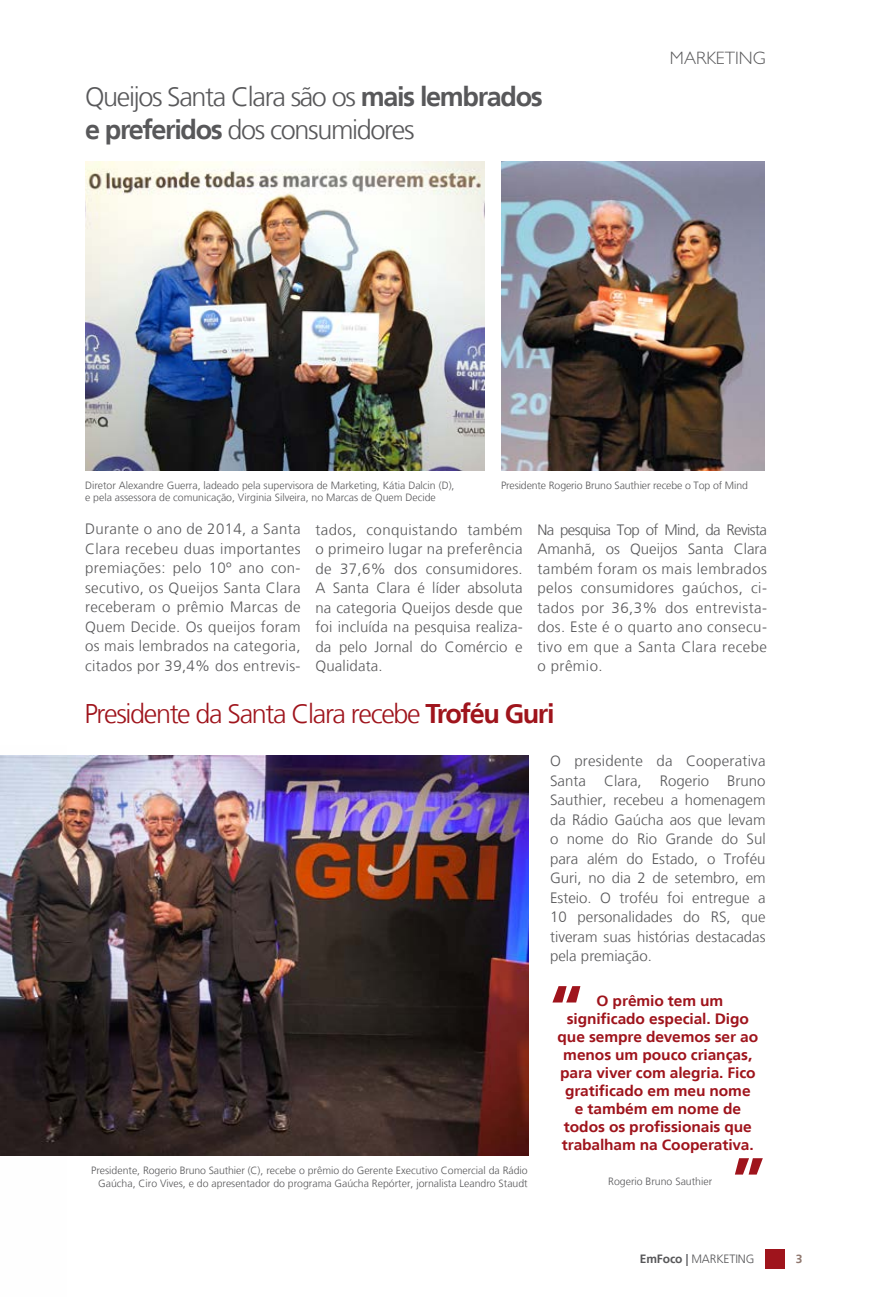
<style>
.page{position:relative;width:872px;height:1297px;background:#fff}
.page>*{position:absolute;margin:0;border:0;box-sizing:border-box;transform-origin:0 0}
.t1{font:700 65.55px "Frutiger LT";color:#9f141c}
.t2{font:300 27px/32.4px "Frutiger LT";letter-spacing:-.05em;color:#58585a}
.t3{font:300 27px "Frutiger LT";letter-spacing:-.05em;color:#9f141c}
.t4{font:300 18px "Gill Sans Std";color:#58585a}
.t5{font:300 15px/19.5px "Frutiger LT";letter-spacing:.02em;color:#58585a;text-align:justify}
.t6{font:700 15px/18px "Frutiger LT";letter-spacing:-.005em;color:#9f141c;text-align:center}
.t7{font:300 12px "Frutiger LT";letter-spacing:-.01em;color:#58585a}
.t8{font:700 12px "Frutiger LT";color:#8f776e}
.t9{font:300 10.5px/12.6px "Frutiger LT";color:#58585a}
.s1{font-weight:700}
</style>
<div class="page">
<div style="left:765px;top:1249px;width:20px;height:20px;background:#9f141c"></div>
<img style="left:85px;top:162px;width:399px;height:308px">
<img style="left:0;top:755px;width:528px;height:400px">
<img style="left:501px;top:162px;width:263px;height:308px">
<h2 class="t2" style="left:85px;top:81px;width:459px">Queijos Santa Clara são os <span class="s1">mais lembrados e preferidos</span> dos consumidores</h2>
<p class="t4" style="left:670px;top:48px;width:97px">MARKETING</p>
<p class="t9" style="left:85px;top:479px;width:371px">Diretor Alexandre Guerra, ladeado pela supervisora de Marketing, Kátia Dalcin (D), e pela assessora de comunicação, Virginia Silveira, no Marcas de Quem Decide</p>
<p class="t9" style="left:501px;top:479px;width:248px">Presidente Rogerio Bruno Sauthier recebe o Top of Mind</p>
<p class="t5" style="left:85px;top:520px;width:217px">Durante o ano de 2014, a Santa Clara recebeu duas importantes premiações: pelo 10º ano con&shy;secutivo, os Queijos Santa Clara receberam o prêmio Marcas de Quem Decide. Os queijos foram os mais lembrados na categoria, citados por 39,4% dos entrevis-</p>
<p class="t5" style="left:315px;top:520px;width:209px">tados, conquistando também o primeiro lugar na preferência de 37,6% dos consumidores.<br>A Santa Clara é líder absoluta na categoria Queijos desde que foi incluída na pesquisa realiza&shy;da pelo Jornal do Comércio e Qualidata.</p>
<p class="t5" style="left:537px;top:520px;width:231px">Na pesquisa Top of Mind, da Revista Amanhã, os Queijos Santa Clara também foram os mais lembrados pelos consumidores gaúchos, ci&shy;tados por 36,3% dos entrevista&shy;dos. Este é o quarto ano consecu&shy;tivo em que a Santa Clara recebe o prêmio.</p>
<h2 class="t3" style="left:84px;top:699px;width:472px">Presidente da Santa Clara recebe <span class="s1">Troféu Guri</span></h2>
<p class="t5" style="left:550px;top:752px;width:217px">O presidente da Cooperativa Santa Clara, Rogerio Bruno Sauthier, recebeu a homenagem da Rádio Gaúcha aos que levam o nome do Rio Grande do Sul para além do Estado, o Troféu Guri, no dia 2 de setembro, em Esteio. O troféu foi entregue a 10 personalidades do RS, que tiveram suas histórias destacadas pela premiação.</p>
<p class="t9" style="left:91px;top:1164px;width:438px;text-align:right">Presidente, Rogerio Bruno Sauthier (C), recebe o prêmio do Gerente Executivo Comercial da Rádio<br>Gaúcha, Ciro Vives, e do apresentador do programa Gaúcha Repórter, jornalista Leandro Staudt</p>
<h1 class="t1" style="left:550px;top:970px;width:34px">“</h1>
<p class="t6" style="left:557px;top:992px;width:202px">O prêmio tem um significado especial. Digo que sempre devemos ser ao menos um pouco crianças, para viver com alegria. Fico gratificado em meu nome<br>e também em nome de todos os profissionais que trabalham na Cooperativa.</p>
<p class="t9" style="left:608px;top:1175px;width:105px">Rogerio Bruno Sauthier</p>
<h1 class="t1" style="left:765px;top:1190px;width:34px;rotate:-180deg">“</h1>
<p class="t7" style="left:640px;top:1252px;width:116px"><span class="s1">EmFoco |</span> MARKETING</p>
<p class="t8" style="left:795px;top:1252px;width:8px">3</p>
</div>
